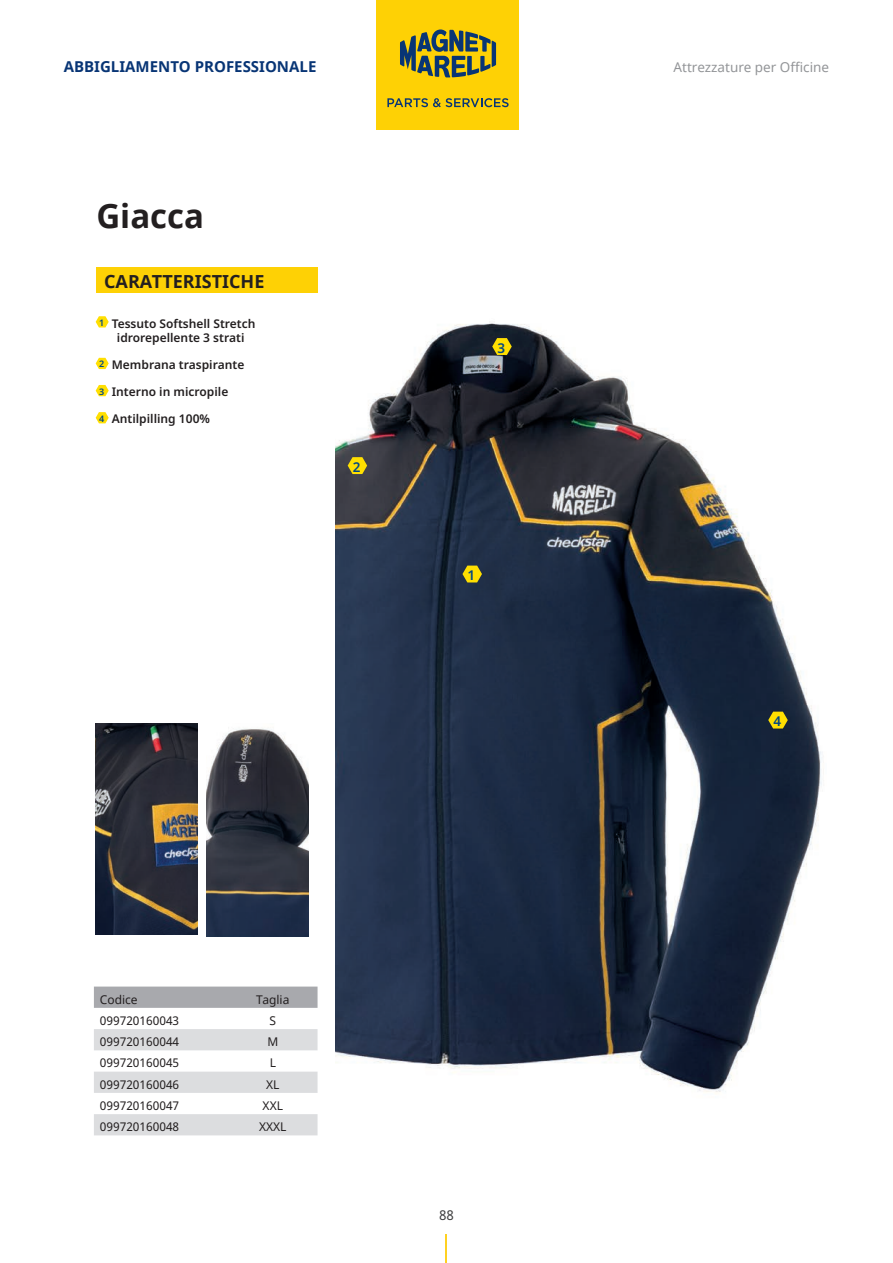
<style>
.page{position:relative;width:893px;height:1263px;background:#fff}
.page>*{position:absolute;margin:0;border:0;box-sizing:border-box;transform-origin:0 0}
.t1{font:700 33px "Noto Sans";color:#231f20}
.t2{font:700 18px "Noto Sans";color:#231f20}
.t3{font:700 15px "Noto Sans";color:#083575}
.t4{font:13.5px "Noto Sans";color:#939598}
.t5{font:600 13.5px "Noto Sans";color:#004684}
.t6{font:13.5px "Noto Sans";color:#3e3e3f}
.t7{font:600 12px/14.4px "Noto Sans";color:#231f20;text-align:center}
.t8{font:12px "Noto Sans";color:#231f20}
.s1{font-size:9px;color:#004684}
</style>
<div class="page">
<div style="left:376px;top:0;width:143px;height:15px;background:#fed105"></div>
<div style="left:376px;top:6px;width:143px;height:124px;background:#fed105"></div>
<svg style="left:400px;top:29px;width:96px;height:48px"></svg>
<svg style="left:387px;top:98px;width:122px;height:9px"></svg>
<hr style="left:445px;top:1234px;width:2px;height:29px;background:#ffd121">
<img style="left:336px;top:323px;width:486px;height:769px">
<img style="left:96px;top:723px;width:101px;height:212px">
<img style="left:207px;top:729px;width:101px;height:207px">
<svg style="left:462px;top:566px;width:20px;height:16px"></svg>
<svg style="left:768px;top:712px;width:20px;height:16px"></svg>
<svg style="left:348px;top:457px;width:19px;height:17px"></svg>
<svg style="left:492px;top:338px;width:20px;height:17px"></svg>
<div style="left:96px;top:268px;width:222px;height:25px;background:#fed105"></div>
<svg style="left:96px;top:316px;width:13px;height:11px"></svg>
<svg style="left:96px;top:358px;width:13px;height:11px"></svg>
<svg style="left:96px;top:385px;width:13px;height:11px"></svg>
<svg style="left:96px;top:412px;width:13px;height:11px"></svg>
<svg style="left:94px;top:986px;width:224px;height:22px;background:#aaabaf"></svg>
<svg style="left:94px;top:1029px;width:224px;height:106px"></svg>
<p class="t3" style="left:64px;top:56px;width:254px">ABBIGLIAMENTO PROFESSIONALE</p>
<p class="t4" style="left:673px;top:58px;width:157px">Attrezzature per Officine</p>
<h1 class="t1" style="left:96px;top:192px;width:109px">Giacca</h1>
<h2 class="t2" style="left:104px;top:269px;width:162px">CARATTERISTICHE</h2>
<p class="t7" style="left:99px;top:316px;width:158px"><span class="s1">1</span> Tessuto Softshell Stretch idrorepellente 3 strati</p>
<p class="t7" style="left:99px;top:358px;width:147px"><span class="s1">2</span> Membrana traspirante</p>
<p class="t7" style="left:99px;top:385px;width:131px"><span class="s1">3</span> Interno in micropile</p>
<p class="t7" style="left:99px;top:412px;width:112px"><span class="s1">4</span> Antilpilling 100%</p>
<p class="t5" style="left:353px;top:457px;width:9px">2</p>
<p class="t5" style="left:497px;top:338px;width:9px">3</p>
<p class="t5" style="left:468px;top:566px;width:9px">1</p>
<p class="t8" style="left:100px;top:991px;width:39px">Codice</p>
<p class="t8" style="left:256px;top:991px;width:35px">Taglia</p>
<p class="t8" style="left:100px;top:1012px;width:81px">099720160043</p>
<p class="t8" style="left:270px;top:1012px;width:8px">S</p>
<p class="t8" style="left:100px;top:1033px;width:81px">099720160044</p>
<p class="t8" style="left:267px;top:1033px;width:12px">M</p>
<p class="t8" style="left:100px;top:1055px;width:81px">099720160045</p>
<p class="t8" style="left:270px;top:1055px;width:8px">L</p>
<p class="t8" style="left:100px;top:1076px;width:81px">099720160046</p>
<p class="t8" style="left:266px;top:1076px;width:15px">XL</p>
<p class="t8" style="left:100px;top:1097px;width:81px">099720160047</p>
<p class="t8" style="left:263px;top:1097px;width:22px">XXL</p>
<p class="t8" style="left:100px;top:1119px;width:81px">099720160048</p>
<p class="t8" style="left:259px;top:1119px;width:29px">XXXL</p>
<p class="t6" style="left:439px;top:1205px;width:16px">88</p>
<p class="t5" style="left:773px;top:712px;width:9px">4</p>
</div>
